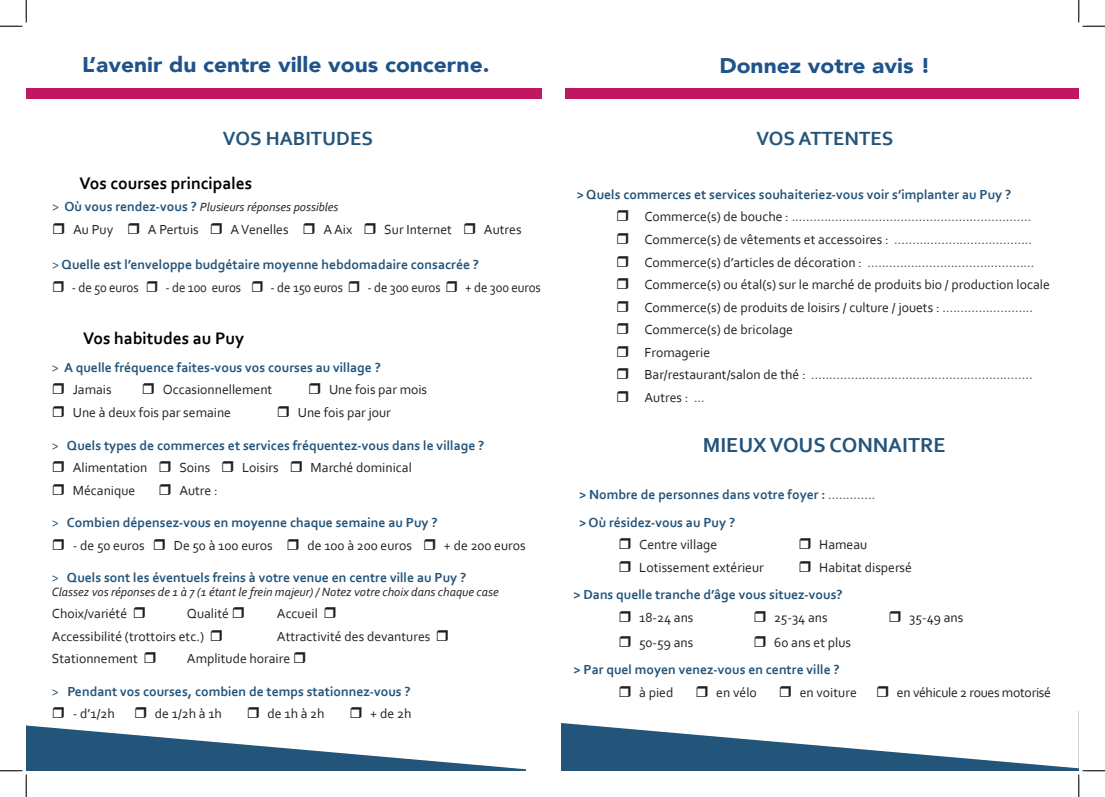
<style>
.page{position:relative;width:1105px;height:797px;background:#fff}
.page>*{position:absolute;margin:0;border:0;box-sizing:border-box;transform-origin:0 0}
.t1{font:900 21.25px "Avenir";color:#1f538a;scale:1.07 1}
.t2{font:700 21.25px "Corbel";color:#23547a}
.t3{font:700 20px "Corbel";color:#23547a}
.t4{font:700 17.5px "Corbel";color:#000}
.t5{font:13.75px/22.5px "Corbel";color:#231f20}
.t6{font:700 13.75px/22.5px "Corbel";color:#23547a}
.t7{font:13.75px "Corbel";color:#231f20;scale:.95 1}
.t8{font:13.75px "Corbel";letter-spacing:-.02em;color:#231f20}
.t9{font:italic 12.5px "Corbel";color:#231f20}
.s1{font-style:normal;font-size:13.75px;color:#23547a}
.s2{font-weight:700;font-style:normal;font-size:13.75px;color:#23547a}
.s3{font-weight:400}
.s4{font-weight:400;color:#231f20}
.s5{font-weight:700;color:#23547a}
.s6{color:#46555c}
.s7{font-weight:400;color:#46555c}
</style>
<div class="page">
<div style="left:26px;top:88px;width:516px;height:11px;background:#c01860"></div>
<div style="left:565px;top:88px;width:514px;height:11px;background:#c01860"></div>
<div style="left:26px;top:725px;width:500px;height:45px;background:#23547a"></div>
<svg style="left:26px;top:725px;width:500px;height:44px"></svg>
<div style="left:561px;top:711px;width:518px;height:59px;background:#23547a"></div>
<svg style="left:561px;top:711px;width:518px;height:57px;fill:#fff"></svg>
<svg style="left:0;top:0;width:27px;height:27px"></svg>
<svg style="left:0;top:770px;width:27px;height:27px"></svg>
<svg style="left:1078px;top:0;width:27px;height:27px"></svg>
<svg style="left:1078px;top:770px;width:27px;height:27px"></svg>
<h1 class="t1" style="left:82px;top:47px;width:382px">L’avenir du centre ville vous concerne.</h1>
<h1 class="t1" style="left:719px;top:48px;width:199px">Donnez votre avis !</h1>
<h2 class="t3" style="left:223px;top:126px;width:152px">VOS HABITUDES</h2>
<p class="t4" style="left:80px;top:172px;width:174px">Vos courses principales</p>
<p class="t9" style="left:52px;top:199px;width:288px"><span class="s1">&gt;</span> <span class="s2">Où vous rendez-vous ?</span> Plusieurs réponses possibles</p>
<p class="t5" style="left:73px;top:218px;width:42px">Au Puy</p>
<p class="t5" style="left:148px;top:218px;width:52px">A Pertuis</p>
<p class="t5" style="left:231px;top:218px;width:60px">A Venelles</p>
<p class="t5" style="left:323px;top:218px;width:31px">A Aix</p>
<p class="t5" style="left:384px;top:218px;width:69px">Sur Internet</p>
<p class="t5" style="left:484px;top:218px;width:39px">Autres</p>
<p class="t6" style="left:52px;top:253px;width:428px"><span class="s3">&gt;</span> Quelle est l’enveloppe budgétaire moyenne hebdomadaire consacrée ?</p>
<p class="t7" style="left:72px;top:278px;width:72px">- de 50 euros</p>
<p class="t7" style="left:166px;top:278px;width:81px">- de 100 euros</p>
<p class="t7" style="left:271px;top:278px;width:78px">- de 150 euros</p>
<p class="t7" style="left:367px;top:278px;width:79px">- de 300 euros</p>
<p class="t7" style="left:465px;top:278px;width:81px">+ de 300 euros</p>
<p class="t4" style="left:83px;top:328px;width:162px">Vos habitudes au Puy</p>
<p class="t6" style="left:73px;top:356px;width:310px;text-indent:-21px"><span class="s3">&gt;</span> A quelle fréquence faites-vous vos courses au village ?<br><span class="s4">Jamais</span></p>
<p class="t5" style="left:163px;top:378px;width:111px">Occasionnellement</p>
<p class="t5" style="left:329px;top:378px;width:100px">Une fois par mois</p>
<p class="t5" style="left:73px;top:401px;width:160px">Une à deux fois par semaine</p>
<p class="t5" style="left:298px;top:401px;width:95px">Une fois par jour</p>
<p class="t6" style="left:73px;top:433px;width:413px;text-indent:-21px"><span class="s3">&gt;</span> Quels types de commerces et services fréquentez-vous dans le village ?<br><span class="s4">Alimentation</span></p>
<p class="t5" style="left:179px;top:456px;width:32px">Soins</p>
<p class="t5" style="left:242px;top:456px;width:38px">Loisirs</p>
<p class="t5" style="left:311px;top:456px;width:103px">Marché dominical</p>
<p class="t5" style="left:73px;top:478px;width:64px">Mécanique</p>
<p class="t5" style="left:179px;top:478px;width:40px">Autre :</p>
<p class="t6" style="left:52px;top:511px;width:387px"><span class="s3">&gt;</span> Combien dépensez-vous en moyenne chaque semaine au Puy ?</p>
<p class="t5" style="left:73px;top:533px;width:73px">- de 50 euros</p>
<p class="t5" style="left:174px;top:533px;width:100px">De 50 à 100 euros</p>
<p class="t5" style="left:307px;top:533px;width:106px">de 100 à 200 euros</p>
<p class="t5" style="left:444px;top:533px;width:83px">+ de 200 euros</p>
<p class="t6" style="left:52px;top:566px;width:416px"><span class="s3">&gt;</span> Quels sont les éventuels freins à votre venue en centre ville au Puy ?</p>
<p class="t9" style="left:52px;top:584px;width:448px">Classez vos réponses de 1 à 7 (1 étant le frein majeur) / Notez votre choix dans chaque case</p>
<p class="t5" style="left:52px;top:602px;width:77px">Choix/variété</p>
<p class="t5" style="left:187px;top:602px;width:44px">Qualité</p>
<p class="t5" style="left:277px;top:602px;width:42px">Accueil</p>
<p class="t5" style="left:52px;top:624px;width:154px">Accessibilité (trottoirs etc.)</p>
<p class="t5" style="left:277px;top:624px;width:155px">Attractivité des devantures</p>
<p class="t5" style="left:52px;top:647px;width:87px">Stationnement</p>
<p class="t5" style="left:187px;top:647px;width:105px">Amplitude horaire</p>
<p class="t6" style="left:52px;top:679px;width:360px"><span class="s3">&gt;</span> Pendant vos courses, combien de temps stationnez-vous ?</p>
<p class="t5" style="left:73px;top:702px;width:43px">- d’1/2h</p>
<p class="t5" style="left:155px;top:702px;width:68px">de 1/2h à 1h</p>
<p class="t5" style="left:268px;top:702px;width:59px">de 1h à 2h</p>
<p class="t5" style="left:370px;top:702px;width:43px">+ de 2h</p>
<h2 class="t3" style="left:756px;top:126px;width:139px">VOS ATTENTES</h2>
<p class="t5" style="left:644px;top:183px;width:407px;text-indent:-68px"><span class="s5">&gt; Quels commerces et services souhaiteriez-vous voir s’implanter au Puy ?<br></span>Commerce(s) de bouche : <span class="s6">..................................................................<br></span>Commerce(s) de vêtements et accessoires : <span class="s6">......................................<br></span>Commerce(s) d’articles de décoration : <span class="s6">..............................................<br></span>Commerce(s) ou étal(s) sur le marché de produits bio / production locale Commerce(s) de produits de loisirs / culture / jouets : <span class="s6">.........................<br></span>Commerce(s) de bricolage<br>Fromagerie<br>Bar/restaurant/salon de thé : <span class="s6">.............................................................<br></span>Autres : <span class="s6">...</span></p>
<h1 class="t2" style="left:703px;top:431px;width:244px">MIEUX VOUS CONNAITRE</h1>
<p class="t6" style="left:579px;top:480px;width:298px;line-height:27.5px">&gt; Nombre de personnes dans votre foyer : <span class="s7">............. </span>&gt; Où résidez-vous au Puy ?</p>
<p class="t5" style="left:639px;top:533px;width:79px">Centre village</p>
<p class="t5" style="left:819px;top:533px;width:50px">Hameau</p>
<p class="t5" style="left:639px;top:555px;width:126px">Lotissement extérieur</p>
<p class="t5" style="left:819px;top:555px;width:94px">Habitat dispersé</p>
<p class="t6" style="left:573px;top:583px;width:271px">&gt; Dans quelle tranche d’âge vous situez-vous?</p>
<p class="t5" style="left:639px;top:605px;width:56px">18-24 ans</p>
<p class="t5" style="left:774px;top:605px;width:55px">25-34 ans</p>
<p class="t5" style="left:909px;top:605px;width:56px">35-49 ans</p>
<p class="t5" style="left:639px;top:630px;width:56px">50-59 ans</p>
<p class="t5" style="left:774px;top:630px;width:78px">60 ans et plus</p>
<p class="t6" style="left:573px;top:658px;width:268px">&gt; Par quel moyen venez-vous en centre ville ?</p>
<p class="t5" style="left:639px;top:680px;width:36px">à pied</p>
<p class="t5" style="left:716px;top:680px;width:42px">en vélo</p>
<p class="t5" style="left:800px;top:680px;width:59px">en voiture</p>
<p class="t8" style="left:897px;top:683px;width:156px">en véhicule 2 roues motorisé</p>
</div>
